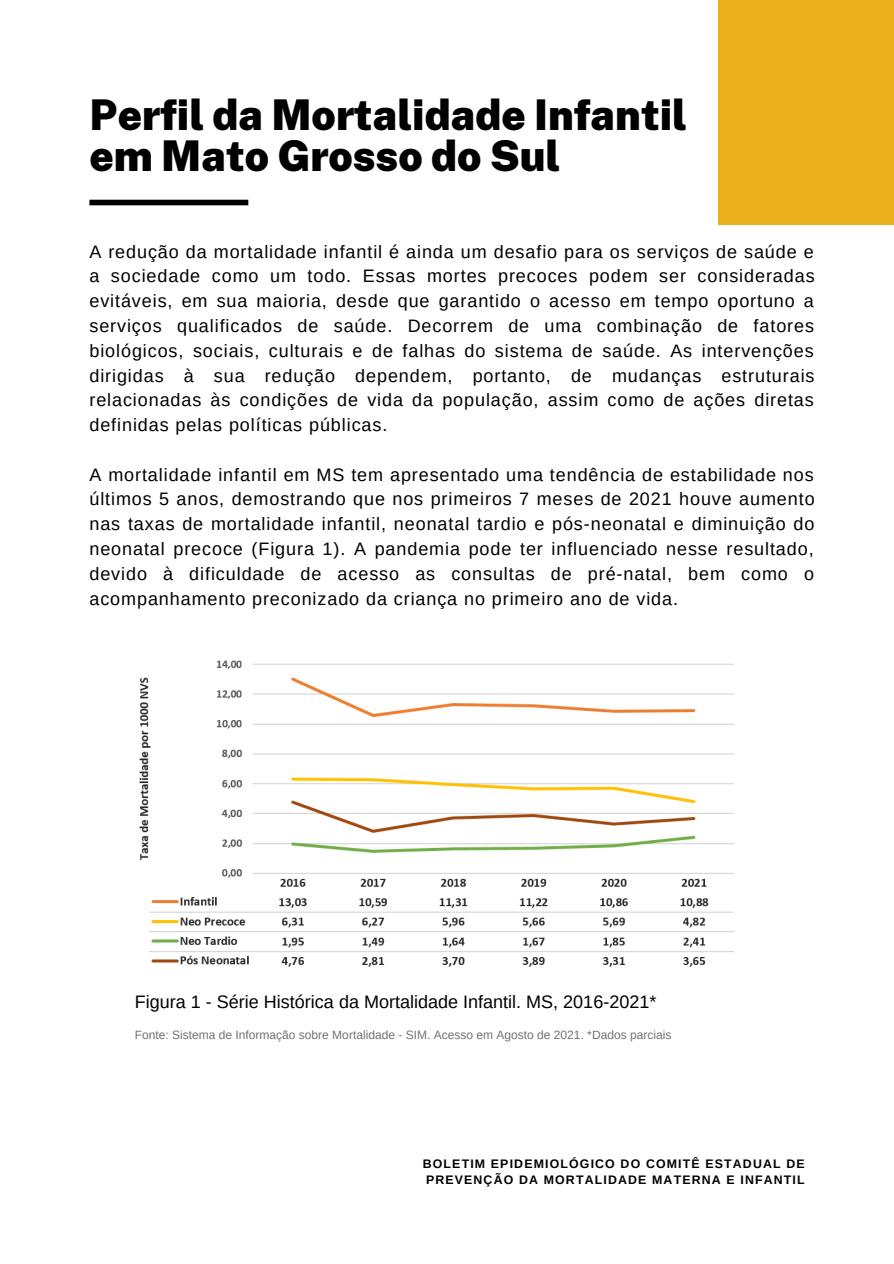
<style>
.page{position:relative;width:894px;height:1264px;background:#fff}
.page>*{position:absolute;margin:0;border:0;box-sizing:border-box;transform-origin:0 0}
.t1{font:900 42.3px/41.7px "Public Sans";color:#000}
.t2{font:18px/24.8px "Arimo";letter-spacing:.05em;color:#000;text-align:justify}
.t3{font:18px "Arimo";color:#000}
.t4{font:700 12.3px/16.5px "Arimo";letter-spacing:.095em;color:#000}
.t5{font:12px "Arimo";color:#737373}
</style>
<div class="page">
<div style="left:718px;top:0;width:175px;height:225px;background:#e9b01d"></div>
<div style="left:89px;top:200px;width:159px;height:5px;background:#000"></div>
<img style="left:139px;top:660px;width:593px;height:307px">
<h1 class="t1" style="left:89px;top:93px;width:599px">Perfil da Mortalidade Infantil em Mato Grosso do Sul</h1>
<p class="t2" style="left:89px;top:239px;width:726px">A redução da mortalidade infantil é ainda um desafio para os serviços de saúde e a sociedade como um todo. Essas mortes precoces podem ser consideradas evitáveis, em sua maioria, desde que garantido o acesso em tempo oportuno a serviços qualificados de saúde. Decorrem de uma combinação de fatores biológicos, sociais, culturais e de falhas do sistema de saúde. As intervenções dirigidas à sua redução dependem, portanto, de mudanças estruturais relacionadas às condições de vida da população, assim como de ações diretas definidas pelas políticas públicas.</p>
<p class="t2" style="left:89px;top:462px;width:726px">A mortalidade infantil em MS tem apresentado uma tendência de estabilidade nos últimos 5 anos, demostrando que nos primeiros 7 meses de 2021 houve aumento nas taxas de mortalidade infantil, neonatal tardio e pós-neonatal e diminuição do neonatal precoce (Figura 1). A pandemia pode ter influenciado nesse resultado, devido à dificuldade de acesso as consultas de pré-natal, bem como o acompanhamento preconizado da criança no primeiro ano de vida.</p>
<p class="t3" style="left:135px;top:991px;width:523px">Figura 1 - Série Histórica da Mortalidade Infantil. MS, 2016-2021*</p>
<p class="t5" style="left:135px;top:1028px;width:538px">Fonte: Sistema de Informação sobre Mortalidade - SIM. Acesso em Agosto de 2021. *Dados parciais</p>
<p class="t4" style="left:422px;top:1155px;width:383px">BOLETIM EPIDEMIOLÓGICO DO COMITÊ ESTADUAL DE<br>PREVENÇÃO DA MORTALIDADE MATERNA E INFANTIL</p>
</div>
